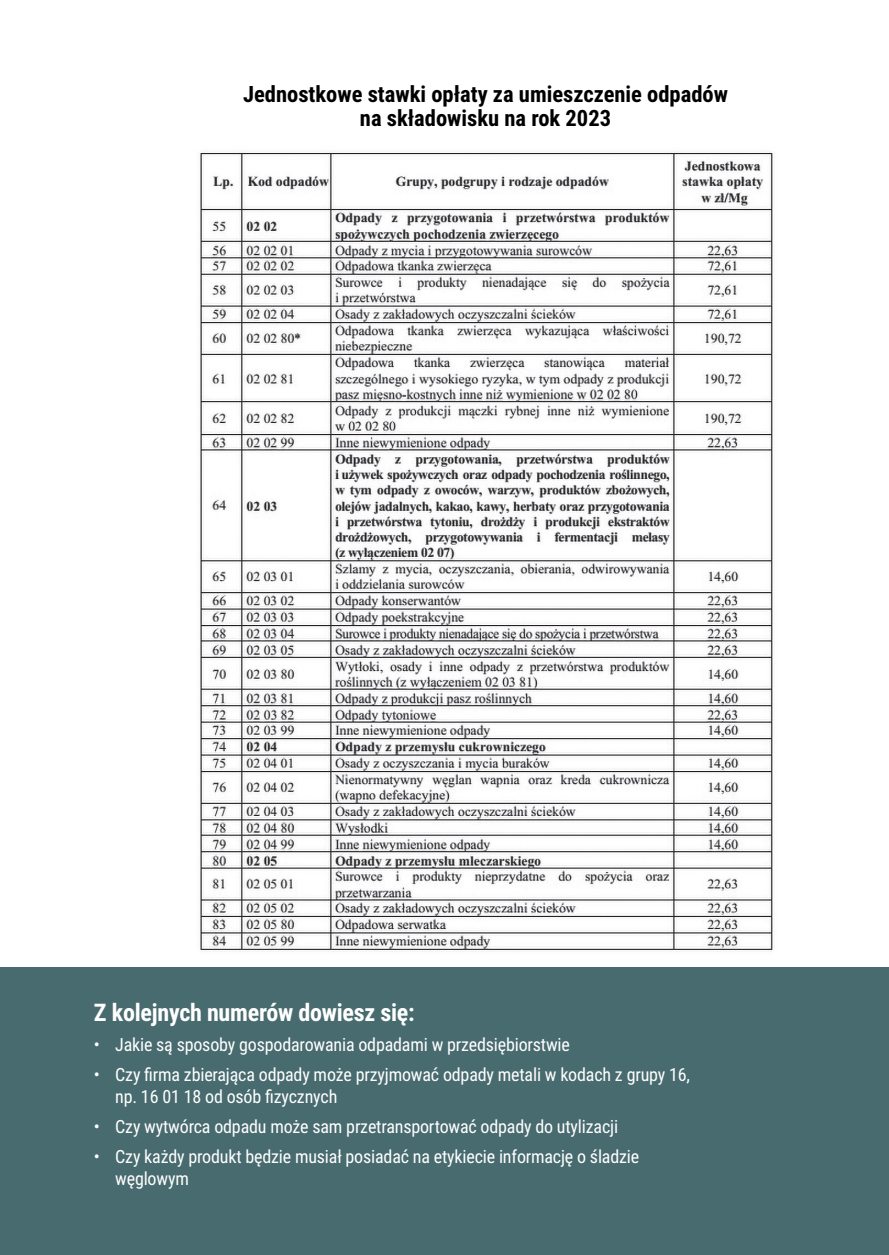
<style>
.page{position:relative;width:889px;height:1255px;background:#fff}
.page>*{position:absolute;margin:0;border:0;box-sizing:border-box;transform-origin:0 0}
.t1{font:700 24.3px "Roboto Condensed";letter-spacing:-.01em;color:#fff}
.t2{font:700 22.5px/24px "Roboto Condensed";color:#000;text-align:center}
.t3{font:18.15px/21.6px "Roboto Condensed";letter-spacing:-.01em;color:#fff}
</style>
<div class="page">
<div style="left:0;top:967px;width:888px;height:288px;background:#486b6f"></div>
<img style="left:200px;top:151px;width:573px;height:801px">
<p class="t2" style="left:243px;top:84px;width:486px">Jednostkowe stawki opłaty za umieszczenie odpadów na składowisku na rok 2023</p>
<h1 class="t1" style="left:94px;top:1003px;width:322px">Z kolejnych numerów dowiesz się:</h1>
<p class="t3" style="left:94px;top:1035px;width:477px">• Jakie są sposoby gospodarowania odpadami w przedsiębiorstwie</p>
<p class="t3" style="left:115px;top:1065px;width:576px;text-indent:-21px">• Czy firma zbierająca odpady może przyjmować odpady metali w kodach z grupy 16, np. 16 01 18 od osób fizycznych</p>
<p class="t3" style="left:94px;top:1117px;width:525px">• Czy wytwórca odpadu może sam przetransportować odpady do utylizacji</p>
<p class="t3" style="left:115px;top:1147px;width:525px;text-indent:-21px">• Czy każdy produkt będzie musiał posiadać na etykiecie informację o śladzie węglowym</p>
</div>
